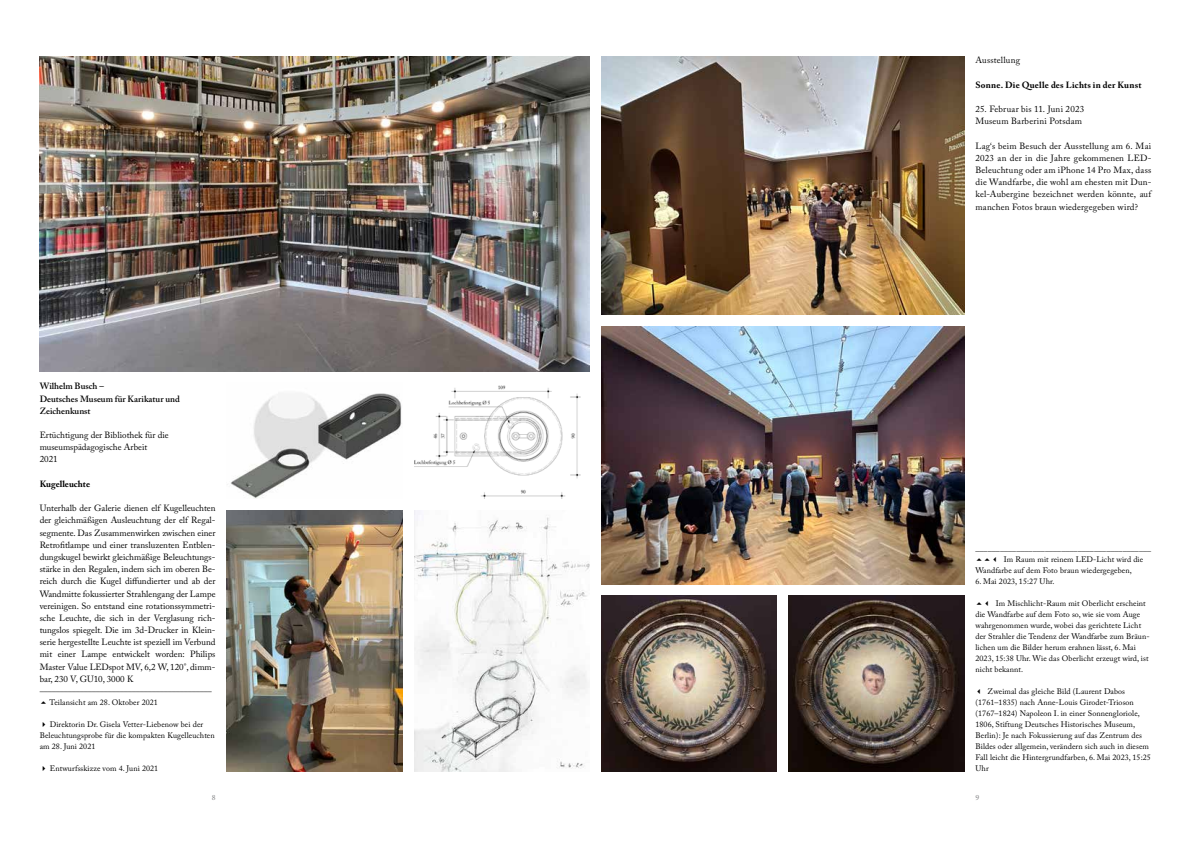
<style>
.page{position:relative;width:1191px;height:842px;background:#fff}
.page>*{position:absolute;margin:0;border:0;box-sizing:border-box;transform-origin:0 0}
.t1{font:9px/12.2px "Adobe Caslon Pro";color:#000;text-align:justify}
.t2{font:600 9px/12.2px "Adobe Caslon Pro";color:#000}
.t3{font:700 9px "Adobe Caslon Pro";letter-spacing:.015em;color:#000}
.t4{font:9px/12.2px "Adobe Caslon Pro";letter-spacing:.025em;color:#000}
.t5{font:9px "Adobe Caslon Pro";letter-spacing:.02em;color:#000}
.t6{font:8px/11px "Adobe Caslon Pro";letter-spacing:.01em;color:#000}
.t7{font:8px "Minion Pro";color:#87888a}
</style>
<div class="page">
<img style="left:40px;top:57px;width:550px;height:314px">
<img style="left:227px;top:510px;width:176px;height:261px">
<img style="left:414px;top:510px;width:176px;height:261px">
<img style="left:227px;top:393px;width:175px;height:106px">
<img style="left:414px;top:385px;width:167px;height:114px">
<img style="left:601px;top:57px;width:363px;height:258px">
<img style="left:601px;top:326px;width:363px;height:258px">
<img style="left:601px;top:595px;width:176px;height:176px">
<img style="left:788px;top:595px;width:176px;height:176px">
<p class="t2" style="left:40px;top:380px;width:142px">Wilhelm Busch –<br>Deutsches Museum für Karikatur und<br>Zeichenkunst</p>
<p class="t1" style="left:40px;top:429px;width:130px;text-align:left">Ertüchtigung der Bibliothek für die museumspädagogische Arbeit<br>2021</p>
<p class="t3" style="left:40px;top:478px;width:52px">Kugelleuchte</p>
<p class="t1" style="left:40px;top:502px;width:177px">Unterhalb der Galerie dienen elf Kugelleuchten der gleichmäßigen Ausleuchtung der elf Regal&shy;segmente. Das Zusammenwirken zwischen einer Retrofitlampe und einer transluzenten Entblen&shy;dungskugel bewirkt gleichmäßige Beleuchtungs&shy;stärke in den Regalen, indem sich im oberen Be&shy;reich durch die Kugel diffundierter und ab der Wandmitte fokussierter Strahlengang der Lampe vereinigen. So entstand eine rotationssymmetri&shy;sche Leuchte, die sich in der Verglasung rich&shy;tungslos spiegelt. Die im 3d-Drucker in Klein&shy;serie hergestellte Leuchte ist speziell im Verbund mit einer Lampe entwickelt worden: Philips Master Value LEDspot MV, 6,2 W, 120°, dimm&shy;bar, 230 V, GU10, 3000 K</p>
<p class="t6" style="left:49px;top:686px;width:164px;text-indent:-10px">–––––––––––––––––––––––––––––––––––––––––––<br>Teilansicht am 28. Oktober 2021</p>
<p class="t6" style="left:40px;top:719px;width:176px">✔ Direktorin Dr. Gisela Vetter-Liebenow bei der<br>Beleuchtungsprobe für die kompakten Kugelleuchten am 28. Juni 2021</p>
<p class="t6" style="left:40px;top:763px;width:120px">✔ Entwurfsskizze vom 4. Juni 2021</p>
<p class="t5" style="left:975px;top:55px;width:46px">Ausstellung</p>
<p class="t3" style="left:975px;top:79px;width:167px">Sonne. Die Quelle des Lichts in der Kunst</p>
<p class="t4" style="left:975px;top:103px;width:110px">25. Februar bis 11. Juni 2023<br>Museum Barberini Potsdam</p>
<p class="t1" style="left:975px;top:139px;width:177px">Lag‘s beim Besuch der Ausstellung am 6. Mai 2023 an der in die Jahre gekommenen LED-Beleuchtung oder am iPhone 14 Pro Max, dass die Wandfarbe, die wohl am ehesten mit Dun&shy;kel-Aubergine bezeichnet werden könnte, auf manchen Fotos braun wiedergegeben wird?</p>
<p class="t6" style="left:975px;top:543px;width:177px">___________________________________________</p>
<p class="t6" style="left:975px;top:554px;width:169px;text-indent:16px">✓ Im Raum mit reinem LED-Licht wird die<br>Wandfarbe auf dem Foto braun wiedergegeben,</p>
<p class="t6" style="left:975px;top:576px;width:80px">6. Mai 2023, 15:27 Uhr.</p>
<p class="t6" style="left:975px;top:598px;width:176px;text-indent:8px">✓ Im Mischlicht-Raum mit Oberlicht erscheint die Wandfarbe auf dem Foto so, wie sie vom Auge wahrgenommen wurde, wobei das gerichtete Licht der Strahler die Tendenz der Wandfarbe zum Bräun&shy;lichen um die Bilder herum erahnen lässt, 6. Mai 2023, 15:38 Uhr. Wie das Oberlicht erzeugt wird, ist nicht bekannt.</p>
<p class="t6" style="left:975px;top:686px;width:177px">✓ Zweimal das gleiche Bild (Laurent Dabos (1761–1835) nach Anne-Louis Girodet-Trioson (1767–1824) Napoleon I. in einer Sonnengloriole, 1806, Stiftung Deutsches Historisches Museum, Berlin): Je nach Fokussierung auf das Zentrum des Bildes oder allgemein, verändern sich auch in diesem Fall leicht die Hintergrundfarben, 6. Mai 2023, 15:25<br>Uhr</p>
<p class="t7" style="left:212px;top:792px;width:5px">8</p>
<p class="t7" style="left:975px;top:792px;width:5px">9</p>
</div>
